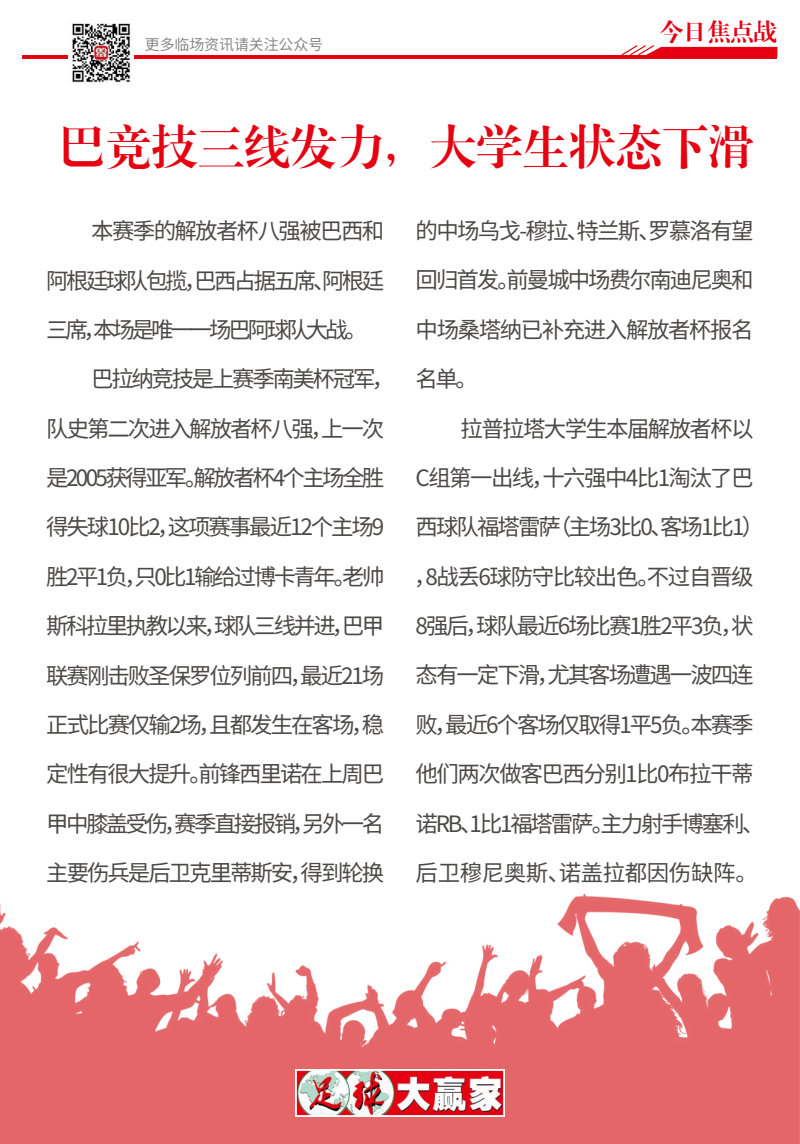
<style>
.page{position:relative;width:800px;height:1144px;background:#fff}
.page>*{position:absolute;margin:0;border:0;box-sizing:border-box;transform-origin:0 0}
.t1{font:46.88px "CT Biao Song SJ";letter-spacing:-.01em;color:#e60012}
.t2{font:23.75px "CT Biao Song SJ";letter-spacing:-.01em;color:#e60012}
.t3{font:22.5px/49.4px "Noto Sans Hans";letter-spacing:-.09em;color:#4c4948;text-align:justify}
.t4{font:22.5px "Noto Sans Hans";letter-spacing:-.115em;color:#4c4948}
.t5{font:22.5px "Noto Sans Hans";letter-spacing:-.12em;color:#4c4948}
.t6{font:22.5px "Noto Sans Hans";letter-spacing:-.14em;color:#4c4948}
.t7{font:600 15px "Noto Sans Hans";letter-spacing:-.01em;color:#7d7d7d}
</style>
<div class="page">
<img style="left:0;top:893px;width:800px;height:251px">
<img style="left:298px;top:1072px;width:204px;height:42px">
<div style="left:295px;top:1069px;width:210px;height:48px;border:2px solid #fff"></div>
<hr style="left:22px;top:55px;width:755px;height:4px;background:#e60012">
<svg style="left:621px;top:45px;width:156px;height:10px"></svg>
<img style="left:68px;top:23px;width:66px;height:60px">
<p class="t7" style="left:145px;top:36px;width:180px">更多临场资讯请关注公众号</p>
<p class="t2" style="left:660px;top:20px;width:119px">今日焦点战</p>
<h1 class="t1" style="left:59px;top:123px;width:698px">巴竞技三线发力，大学生状态下滑</h1>
<p class="t3" style="left:91px;top:207px;width:295px">本赛季的解放者杯八强被巴西和</p>
<p class="t4" style="left:46px;top:268px;width:340px">阿根廷球队包揽，巴西占据五席、阿根廷</p>
<p class="t6" style="left:46px;top:317px;width:323px">三席，本场是唯一一场巴阿球队大战。</p>
<p class="t3" style="left:91px;top:355px;width:304px">巴拉纳竞技是上赛季南美杯冠军，</p>
<p class="t3" style="left:46px;top:404px;width:340px">队史第二次进入解放者杯八强，上一次</p>
<p class="t5" style="left:46px;top:465px;width:340px">是2005获得亚军。解放者杯4个主场全胜</p>
<p class="t3" style="left:46px;top:503px;width:340px">得失球10比2，这项赛事最近12个主场9</p>
<p class="t4" style="left:46px;top:564px;width:340px">胜2平1负，只0比1输给过博卡青年。老帅</p>
<p class="t4" style="left:46px;top:613px;width:340px">斯科拉里执教以来，球队三线并进，巴甲</p>
<p class="t3" style="left:46px;top:651px;width:340px">联赛刚击败圣保罗位列前四，最近21场</p>
<p class="t3" style="left:46px;top:700px;width:340px">正式比赛仅输2场，且都发生在客场，稳</p>
<p class="t3" style="left:46px;top:750px;width:340px">定性有很大提升。前锋西里诺在上周巴</p>
<p class="t4" style="left:46px;top:811px;width:340px">甲中膝盖受伤，赛季直接报销，另外一名</p>
<p class="t3" style="left:46px;top:848px;width:340px">主要伤兵是后卫克里蒂斯安，得到轮换</p>
<p class="t3" style="left:416px;top:207px;width:340px">的中场乌戈-穆拉、特兰斯、罗慕洛有望回归首发。前曼城中场费尔南迪尼奥和中场桑塔纳已补充进入解放者杯报名名单。</p>
<p class="t3" style="left:414px;top:404px;width:352px;text-align:left;text-indent:46px">拉普拉塔大学生本届解放者杯以<br>C组第一出线，十六强中4比1淘汰了巴西球队福塔雷萨（主场3比0、客场1比1），8战丢6球防守比较出色。不过自晋级<br>8强后，球队最近6场比赛1胜2平3负，状态有一定下滑，尤其客场遭遇一波四连败，最近6个客场仅取得1平5负。本赛季他们两次做客巴西分别1比0布拉干蒂诺RB、1比1福塔雷萨。主力射手博塞利、后卫穆尼奥斯、诺盖拉都因伤缺阵。</p>
</div>
